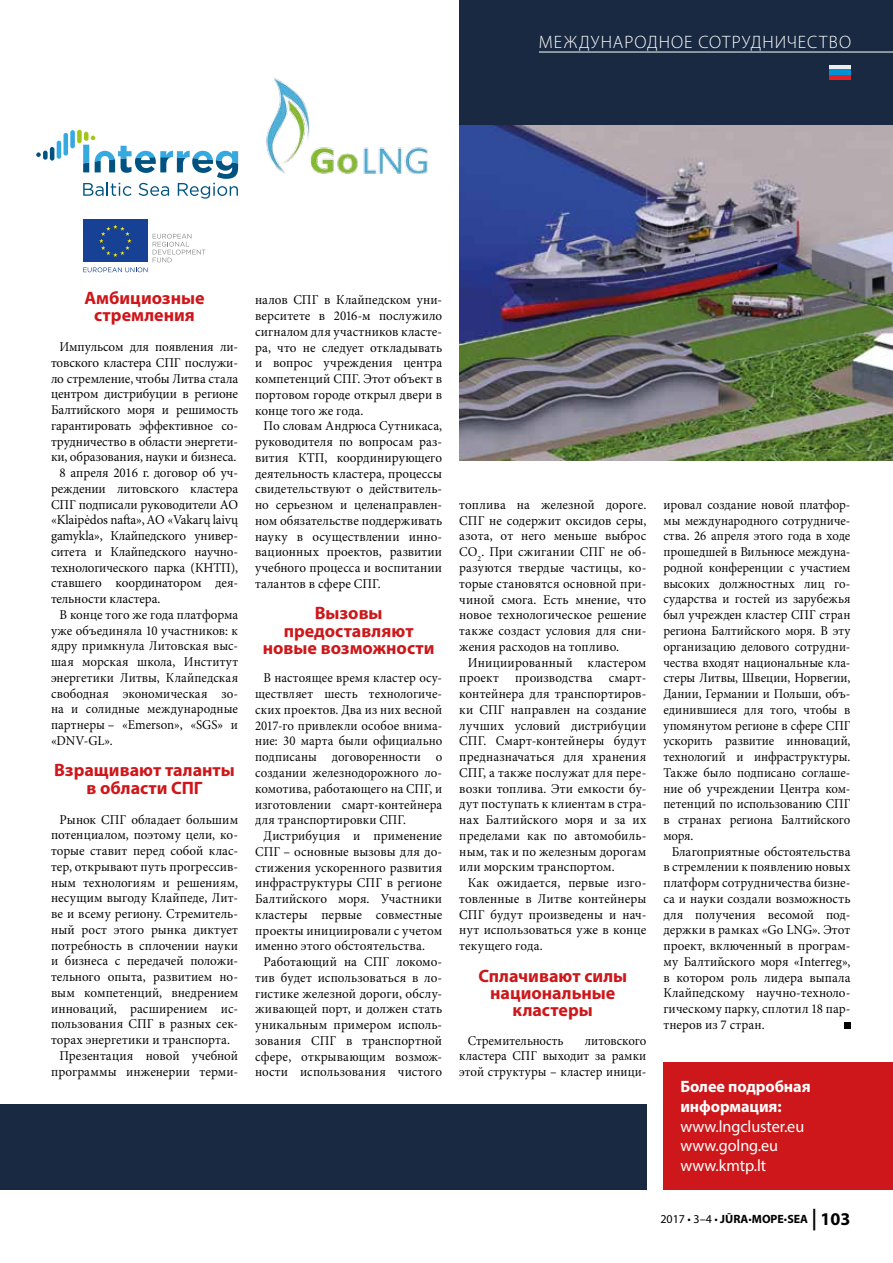
<style>
.page{position:relative;width:893px;height:1263px;background:#fff}
.page>*{position:absolute;margin:0;border:0;box-sizing:border-box;transform-origin:0 0}
.t1{font:700 18px/17.2px "Myriad Pro";color:#cd171a;text-align:center}
.t2{font:300 18px "Myriad Pro";letter-spacing:.085em;color:#fff}
.t3{font:16.5px/19.8px "Myriad Pro";letter-spacing:-.005em;color:#fff}
.t4{font:700 16.5px/19.8px "Myriad Pro";letter-spacing:-.005em;color:#fff}
.t5{font:13.5px/15.8px "Minion Pro";color:#000;text-align:justify;scale:.95 1}
.t6{font:13.5px/15.8px "Minion Pro";color:#000;text-align:justify;scale:.93 1}
.t7{font:13.5px "Minion Pro";color:#000;scale:.94 1}
.t8{font:12px "Myriad Pro";color:#000}
.s1{font-weight:700}
.s2{font-weight:700;font-size:21.6px}
.s3{font-weight:700;font-size:18px}
</style>
<div class="page">
<div style="left:459px;top:0;width:434px;height:215px;background:#192941"></div>
<div style="left:663px;top:1062px;width:230px;height:128px;background:#cd171a"></div>
<div style="left:0;top:1105px;width:646px;height:85px;background:#192941"></div>
<img style="left:459px;top:125px;width:434px;height:335px">
<img style="left:266px;top:77px;width:162px;height:97px">
<div style="left:43px;top:151px;width:5px;height:9px;background:#005280;border-radius:2px"></div>
<hr style="left:50px;top:147px;width:4px;height:14px;background:#005280;border-radius:2px">
<hr style="left:57px;top:141px;width:4px;height:18px;background:#36a9e1;border-radius:2px">
<hr style="left:64px;top:133px;width:4px;height:23px;background:#36a9e1;border-radius:2px">
<div style="left:70px;top:130px;width:5px;height:18px;background:#36a9e1;border-radius:2px"></div>
<div style="left:77px;top:130px;width:5px;height:13px;background:#a2c617;border-radius:2px"></div>
<svg style="left:83px;top:132px;width:155px;height:67px"></svg>
<svg style="left:36px;top:152px;width:5px;height:5px"></svg>
<svg style="left:83px;top:267px;width:64px;height:5px"></svg>
<div style="left:83px;top:219px;width:65px;height:43px;background:#164194"></div>
<svg style="left:99px;top:225px;width:33px;height:32px"></svg>
<svg style="left:153px;top:234px;width:53px;height:28px"></svg>
<svg style="left:844px;top:1023px;width:6px;height:6px"></svg>
<div style="left:829px;top:65px;width:21px;height:5px;background:#ededed"></div>
<div style="left:829px;top:70px;width:21px;height:5px;background:#0090d3"></div>
<div style="left:829px;top:75px;width:21px;height:5px;background:#e51f22"></div>
<hr style="left:539px;top:52px;width:354px;height:1px;background:#fff">
<h1 class="t2" style="left:539px;top:31px;width:64px">Международное</h1>
<h1 class="t2" style="left:699px;top:31px;width:12px">сотр</h1>
<h1 class="t2" style="left:742px;top:31px;width:22px">удни</h1>
<h1 class="t2" style="left:787px;top:31px;width:14px">чество</h1>
<h1 class="t1" style="left:84px;top:289px;width:122px">Амбициозные стремления</h1>
<p class="t5" style="left:60px;top:339px;width:189px">Импульсом для появления ли-</p>
<p class="t5" style="left:51px;top:355px;width:198px">товского кластера СПГ послужи-</p>
<p class="t5" style="left:51px;top:371px;width:198px">ло стремление, чтобы Литва стала</p>
<p class="t5" style="left:51px;top:387px;width:198px">центром дистрибуции в регионе</p>
<p class="t5" style="left:51px;top:402px;width:198px">Балтийского моря и решимость</p>
<p class="t5" style="left:51px;top:418px;width:198px">гарантировать эффективное со-</p>
<p class="t5" style="left:51px;top:434px;width:198px">трудничество в области энергети-</p>
<p class="t5" style="left:51px;top:450px;width:197px">ки, образования, науки и бизнеса.</p>
<p class="t5" style="left:60px;top:465px;width:189px">8 апреля 2016 г. договор об уч-</p>
<p class="t5" style="left:51px;top:481px;width:198px">реждении литовского кластера</p>
<p class="t5" style="left:51px;top:497px;width:198px">СПГ подписали руководители АО</p>
<p class="t5" style="left:51px;top:513px;width:198px">«Klaipėdos nafta», АО «Vakarų laivų</p>
<p class="t5" style="left:51px;top:528px;width:198px">gamykla», Клайпедского универ-</p>
<p class="t5" style="left:51px;top:544px;width:198px">ситета и Клайпедского научно-</p>
<p class="t5" style="left:51px;top:560px;width:198px">технологического парка (КНТП),</p>
<p class="t5" style="left:51px;top:576px;width:198px">ставшего координатором дея-</p>
<p class="t5" style="left:51px;top:591px;width:117px">тельности кластера.</p>
<p class="t7" style="left:60px;top:606px;width:191px">В конце того же года платформа</p>
<p class="t7" style="left:51px;top:622px;width:200px">уже объединяла 10 участников: к</p>
<p class="t7" style="left:51px;top:638px;width:201px">ядру примкнула Литовская выс-</p>
<p class="t7" style="left:51px;top:654px;width:201px">шая морская школа, Институт</p>
<p class="t7" style="left:51px;top:669px;width:201px">энергетики Литвы, Клайпедская</p>
<p class="t7" style="left:51px;top:685px;width:201px">свободная экономическая зо-</p>
<p class="t7" style="left:51px;top:701px;width:201px">на и солидные международные</p>
<p class="t7" style="left:51px;top:717px;width:201px">партнеры – «Emerson», «SGS» и</p>
<p class="t7" style="left:51px;top:732px;width:67px">«DNV-GL».</p>
<h1 class="t1" style="left:54px;top:761px;width:182px">Взращивают таланты в области СПГ</h1>
<p class="t5" style="left:60px;top:812px;width:189px">Рынок СПГ обладает большим</p>
<p class="t5" style="left:51px;top:828px;width:198px">потенциалом, поэтому цели, ко-</p>
<p class="t5" style="left:51px;top:843px;width:198px">торые ставит перед собой клас-</p>
<p class="t5" style="left:51px;top:859px;width:198px">тер, открывают путь прогрессив-</p>
<p class="t5" style="left:51px;top:875px;width:198px">ным технологиям и решениям,</p>
<p class="t5" style="left:51px;top:891px;width:198px">несущим выгоду Клайпеде, Лит-</p>
<p class="t5" style="left:51px;top:906px;width:198px">ве и всему региону. Стремитель-</p>
<p class="t5" style="left:51px;top:922px;width:198px">ный рост этого рынка диктует</p>
<p class="t5" style="left:51px;top:938px;width:198px">потребность в сплочении науки</p>
<p class="t5" style="left:51px;top:954px;width:198px">и бизнеса с передачей положи-</p>
<p class="t5" style="left:51px;top:969px;width:198px">тельного опыта, развитием но-</p>
<p class="t5" style="left:51px;top:985px;width:198px">вым компетенций, внедрением</p>
<p class="t5" style="left:51px;top:1001px;width:198px">инноваций, расширением ис-</p>
<p class="t5" style="left:51px;top:1017px;width:198px">пользования СПГ в разных сек-</p>
<p class="t5" style="left:51px;top:1032px;width:190px">торах энергетики и транспорта.</p>
<p class="t5" style="left:60px;top:1048px;width:189px">Презентация новой учебной</p>
<p class="t5" style="left:51px;top:1064px;width:198px">программы инженерии терми-</p>
<p class="t5" style="left:255px;top:293px;width:198px">налов СПГ в Клайпедском уни&shy;верситете в 2016-м послужило сигналом для участников класте&shy;ра, что не следует откладывать и вопрос учреждения центра компетенций СПГ. Этот объект в портовом городе открыл двери в конце того же года.</p>
<p class="t5" style="left:255px;top:419px;width:198px;text-indent:9px">По словам Андрюса Сутникаса, руководителя по вопросам раз&shy;вития КТП, координирующего деятельность кластера, процессы свидетельствуют о действитель&shy;но серьезном и целенаправлен&shy;ном обязательстве поддерживать науку в осуществлении инно&shy;вационных проектов, развитии учебного процесса и воспитании талантов в сфере СПГ.</p>
<h1 class="t1" style="left:263px;top:604px;width:173px">Вызовы предоставляют новые возможности</h1>
<p class="t6" style="left:255px;top:671px;width:203px;text-indent:9px">В настоящее время кластер осу&shy;ществляет шесть технологиче&shy;ских проектов. Два из них весной 2017-го привлекли особое внима&shy;ние: 30 марта были официально подписаны договоренности о создании железнодорожного ло&shy;комотива, работающего на СПГ, и изготовлении смарт-контейнера для транспортировки СПГ.</p>
<p class="t5" style="left:255px;top:828px;width:198px;text-indent:9px">Дистрибуция и применение СПГ – основные вызовы для до&shy;стижения ускоренного развития инфраструктуры СПГ в регионе Балтийского моря. Участники кластеры первые совместные проекты инициировали с учетом именно этого обстоятельства.</p>
<p class="t5" style="left:255px;top:954px;width:198px;text-indent:9px">Работающий на СПГ локомо&shy;тив будет использоваться в ло&shy;гистике железной дороги, обслу&shy;живающей порт, и должен стать уникальным примером исполь&shy;зования СПГ в транспортной сфере, открывающим возмож&shy;ности использования чистого</p>
<p class="t5" style="left:459px;top:497px;width:198px">топлива на железной дороге.<br>СПГ не содержит оксидов серы, азота, от него меньше выброс CO<sub>2</sub>. При сжигании СПГ не об&shy;разуются твердые частицы, ко&shy;торые становятся основной при&shy;чиной смога. Есть мнение, что новое технологическое решение также создаст условия для сни&shy;жения расходов на топливо.</p>
<p class="t5" style="left:459px;top:655px;width:198px;text-indent:9px">Инициированный кластером проект производства смарт&shy;контейнера для транспортиров&shy;ки СПГ направлен на создание лучших условий дистрибуции СПГ. Смарт-контейнеры будут предназначаться для хранения СПГ, а также послужат для пере&shy;возки топлива. Эти емкости бу&shy;дут поступать к клиентам в стра&shy;нах Балтийского моря и за их пределами как по автомобиль&shy;ным, так и по железным дорогам или морским транспортом.</p>
<p class="t5" style="left:459px;top:875px;width:198px;text-indent:9px">Как ожидается, первые изго&shy;товленные в Литве контейнеры СПГ будут произведены и нач&shy;нут использоваться уже в конце текущего года.</p>
<h1 class="t1" style="left:478px;top:966px;width:150px">Сплачивают силы национальные кластеры</h1>
<p class="t6" style="left:468px;top:1033px;width:104px">Стремительность</p>
<p class="t6" style="left:459px;top:1033px;width:203px;text-indent:126px">литовского кластера СПГ выходит за рамки этой структуры – кластер иници-</p>
<p class="t6" style="left:663px;top:497px;width:203px">ировал создание новой платфор&shy;мы международного сотрудниче&shy;ства. 26 апреля этого года в ходе прошедшей в Вильнюсе междуна&shy;родной конференции с участием высоких должностных лиц го&shy;сударства и гостей из зарубежья был учрежден кластер СПГ стран региона Балтийского моря. В эту организацию делового сотрудни&shy;чества входят национальные кла&shy;стеры Литвы, Швеции, Норвегии, Дании, Германии и Польши, объ&shy;единившиеся для того, чтобы в упомянутом регионе в сфере СПГ ускорить развитие инноваций, технологий и инфраструктуры.<br>Также было подписано соглаше&shy;ние об учреждении Центра ком&shy;петенций по использованию СПГ в странах региона Балтийского моря.</p>
<p class="t5" style="left:663px;top:844px;width:198px;text-indent:9px">Благоприятные обстоятельства в стремлении к появлению новых платформ сотрудничества бизне&shy;са и науки создали возможность для получения весомой под&shy;держки в рамках «Go LNG». Этот проект, включенный в програм&shy;му Балтийского моря «Interreg», в котором роль лидера выпала Клайпедскому научно-техноло&shy;гическому парку, сплотил 18 пар&shy;тнеров из 7 стран.</p>
<p class="t4" style="left:680px;top:1076px;width:132px">Более подробная информация:</p>
<p class="t3" style="left:680px;top:1116px;width:125px">www.lngcluster.eu www.golng.eu www.kmtp.lt</p>
<p class="t8" style="left:660px;top:1211px;width:192px">2017 • 3–4 • <span class="s1">JŪRA</span>•<span class="s1">МОРЕ</span>•<span class="s1">SEA</span> <span class="s2">|</span> <span class="s3">103</span></p>
</div>
